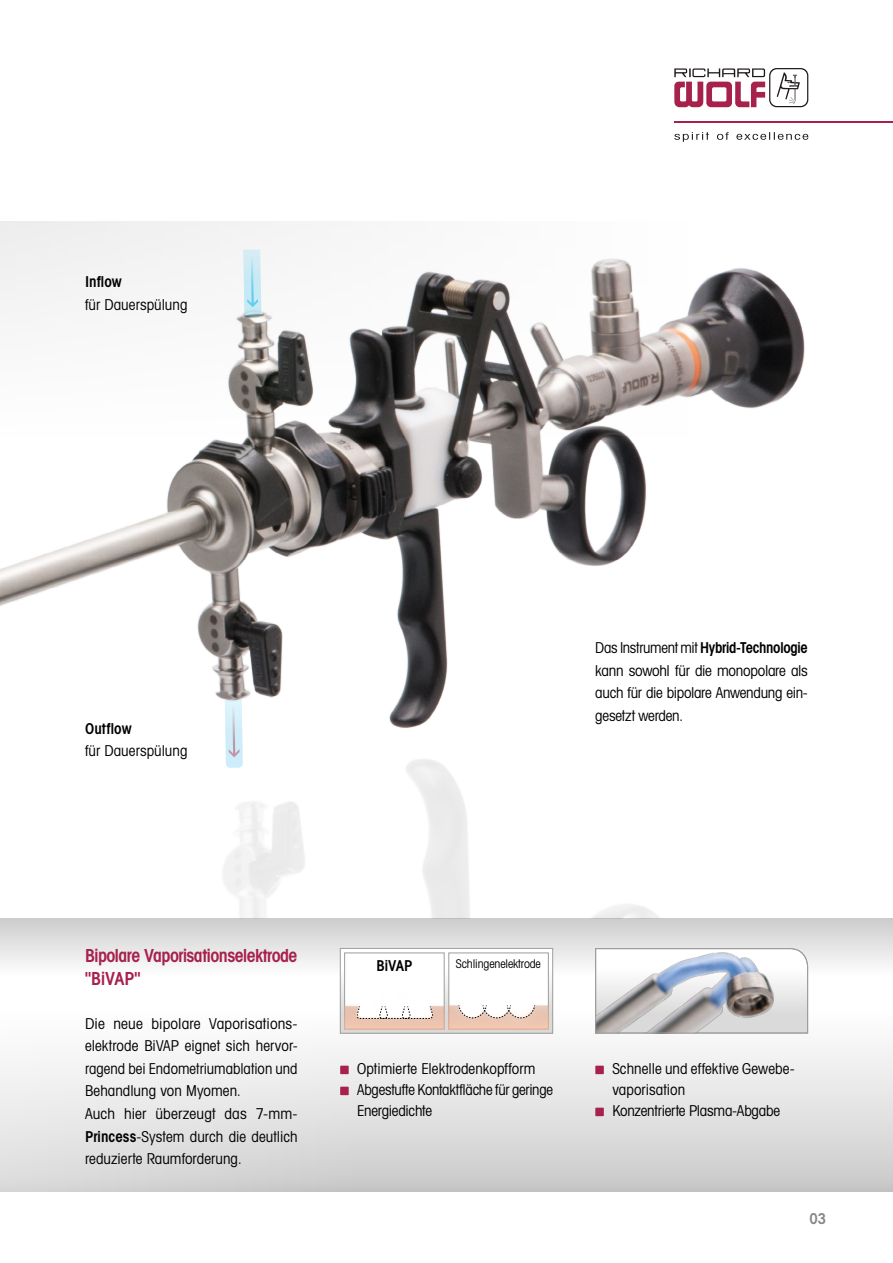
<style>
.page{position:relative;width:893px;height:1263px;background:#fff}
.page>*{position:absolute;margin:0;border:0;box-sizing:border-box;transform-origin:0 0}
.t1{font:600 condensed 18px/22.5px "Avant Garde";letter-spacing:-.03em;color:#a6214b}
.t2{font:condensed 15px/22.5px "Avant Garde";color:#000}
.t3{font:600 condensed 15px "Avant Garde";color:#000}
.t4{font:600 condensed 15px "Avant Garde";color:#878787}
.t5{font:condensed 12px "Avant Garde";letter-spacing:-.01em;color:#000}
.s1{font-weight:600}
</style>
<div class="page">
<svg style="left:674px;top:132px;width:134px;height:10px"></svg>
<svg style="left:674px;top:68px;width:134px;height:39px"></svg>
<hr style="left:674px;top:121px;width:219px;height:2px;background:#a6214b">
<svg style="left:0;top:991px;width:893px;height:201px"></svg>
<div style="left:0;top:918px;width:893px;height:73px;background:linear-gradient(to bottom,#cecece,#fff)"></div>
<div style="left:340px;top:1066px;width:9px;height:8px;background:#a6214b"></div>
<div style="left:340px;top:1087px;width:9px;height:8px;background:#a6214b"></div>
<svg style="left:595px;top:948px;width:213px;height:86px"></svg>
<svg style="left:342px;top:950px;width:209px;height:81px"></svg>
<div style="left:340px;top:948px;width:213px;height:85px;border:1px solid #9d9d9c"></div>
<img style="left:344px;top:952px;width:100px;height:77px">
<svg style="left:357px;top:1006px;width:82px;height:13px"></svg>
<img style="left:448px;top:952px;width:100px;height:77px">
<svg style="left:457px;top:1005px;width:78px;height:13px"></svg>
<div style="left:595px;top:1066px;width:9px;height:8px;background:#a6214b"></div>
<div style="left:595px;top:1108px;width:9px;height:8px;background:#a6214b"></div>
<img style="left:0;top:221px;width:805px;height:507px">
<svg style="left:243px;top:234px;width:18px;height:84px"></svg>
<svg style="left:225px;top:684px;width:18px;height:47px"></svg>
<img style="left:223px;top:731px;width:436px;height:187px">
<p class="t3" style="left:85px;top:273px;width:38px">Inflow</p>
<p class="t2" style="left:85px;top:293px;width:104px">für Dauerspülung</p>
<p class="t3" style="left:85px;top:719px;width:48px">Outflow</p>
<p class="t2" style="left:85px;top:739px;width:104px">für Dauerspülung</p>
<p class="t2" style="left:595px;top:636px;width:214px;text-align:justify">Das Instrument mit <span class="s1">Hybrid-Technologie </span>kann sowohl für die monopolare als auch für die bipolare Anwendung ein&shy;gesetzt werden.</p>
<p class="t1" style="left:85px;top:944px;width:214px">Bipolare Vaporisationselektrode "BiVAP"</p>
<p class="t2" style="left:85px;top:1012px;width:214px">Die neue bipolare Vaporisations&shy;elektrode BiVAP eignet sich hervor&shy;ragend bei Endometriumablation und<br>Behandlung von Myomen.<br>Auch hier überzeugt das 7-mm-<br><span class="s1">Princess</span>-System durch die deutlich reduzierte Raumforderung.</p>
<p class="t3" style="left:376px;top:956px;width:38px">BiVAP</p>
<p class="t5" style="left:456px;top:957px;width:87px">Schlingenelektrode</p>
<p class="t2" style="left:357px;top:1058px;width:197px;line-height:21px">Optimierte Elektrodenkopfform<br>Abgestufte Kontaktfläche für geringe<br>Energiedichte</p>
<p class="t2" style="left:612px;top:1058px;width:184px;line-height:21px">Schnelle und effektive Gewebe&shy;vaporisation<br>Konzentrierte Plasma-Abgabe</p>
<p class="t4" style="left:809px;top:1209px;width:18px">03</p>
</div>
